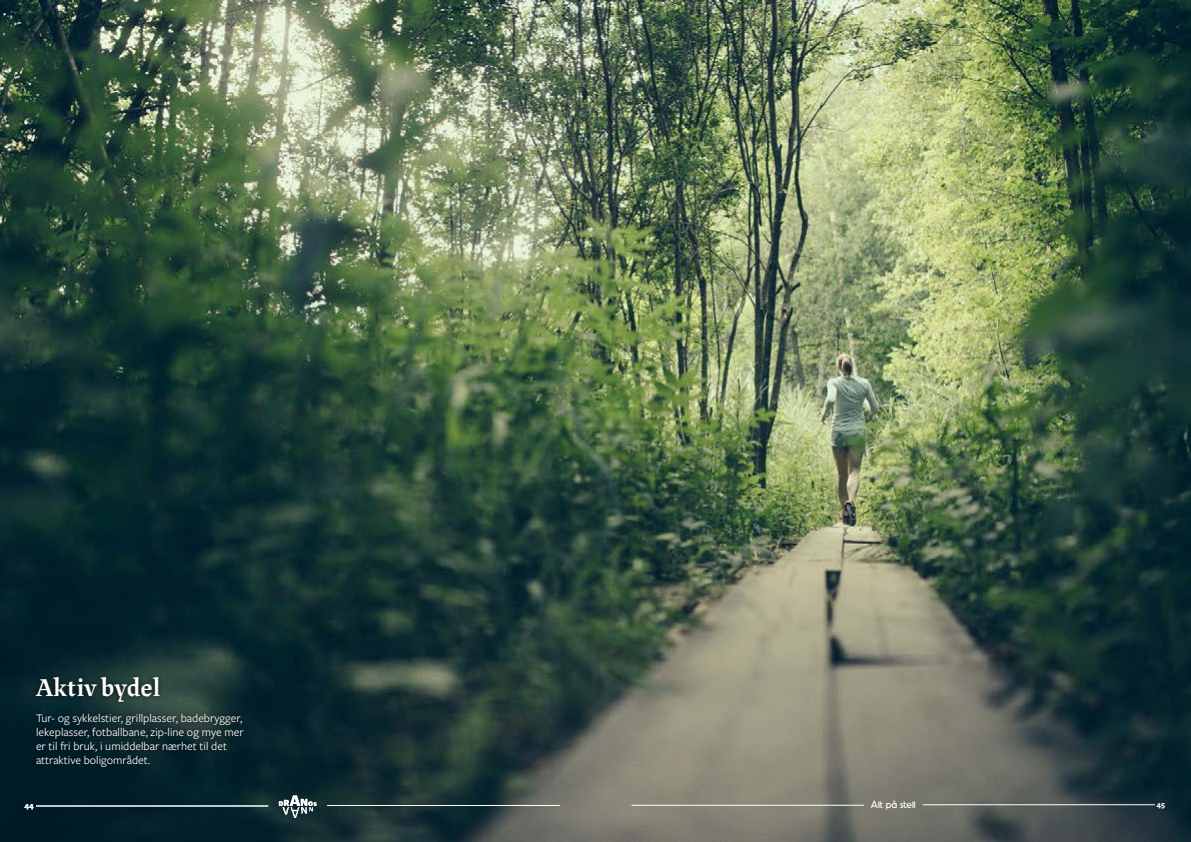
<style>
.page{position:relative;width:1191px;height:842px;background:#fff}
.page>*{position:absolute;margin:0;border:0;box-sizing:border-box;transform-origin:0 0}
.t1{font:700 25px "Lapture Display";color:#fff}
.t2{font:12px/14px "Freight Sans Pro";color:#fff}
.t3{font:10px "Oduda";color:#fff}
.t4{font:700 8px "Freight Sans Pro";color:#fff}
</style>
<div class="page">
<img style="left:0;top:0;width:1191px;height:842px">
<div style="left:31px;top:672px;width:217px;height:100px;background:#000;opacity:.75"></div>
<svg style="left:279px;top:795px;width:38px;height:23px"></svg>
<hr style="left:327px;top:805px;width:232px;height:1px;background:#fff">
<hr style="left:36px;top:806px;width:232px;height:1px;background:#fff">
<hr style="left:922px;top:804px;width:233px;height:1px;background:#fff">
<hr style="left:631px;top:805px;width:232px;height:1px;background:#fff">
<h1 class="t1" style="left:36px;top:673px;width:126px">Aktiv bydel</h1>
<p class="t2" style="left:36px;top:711px;width:209px">Tur- og sykkelstier, grillplasser, badebrygger, lekeplasser, fotballbane, zip-line og mye mer er til fri bruk, i umiddelbar nærhet til det attraktive boligområdet.</p>
<p class="t4" style="left:25px;top:800px;width:11px">44</p>
<p class="t3" style="left:871px;top:798px;width:46px">Alt på stell</p>
<p class="t4" style="left:1156px;top:799px;width:10px">45</p>
</div>
